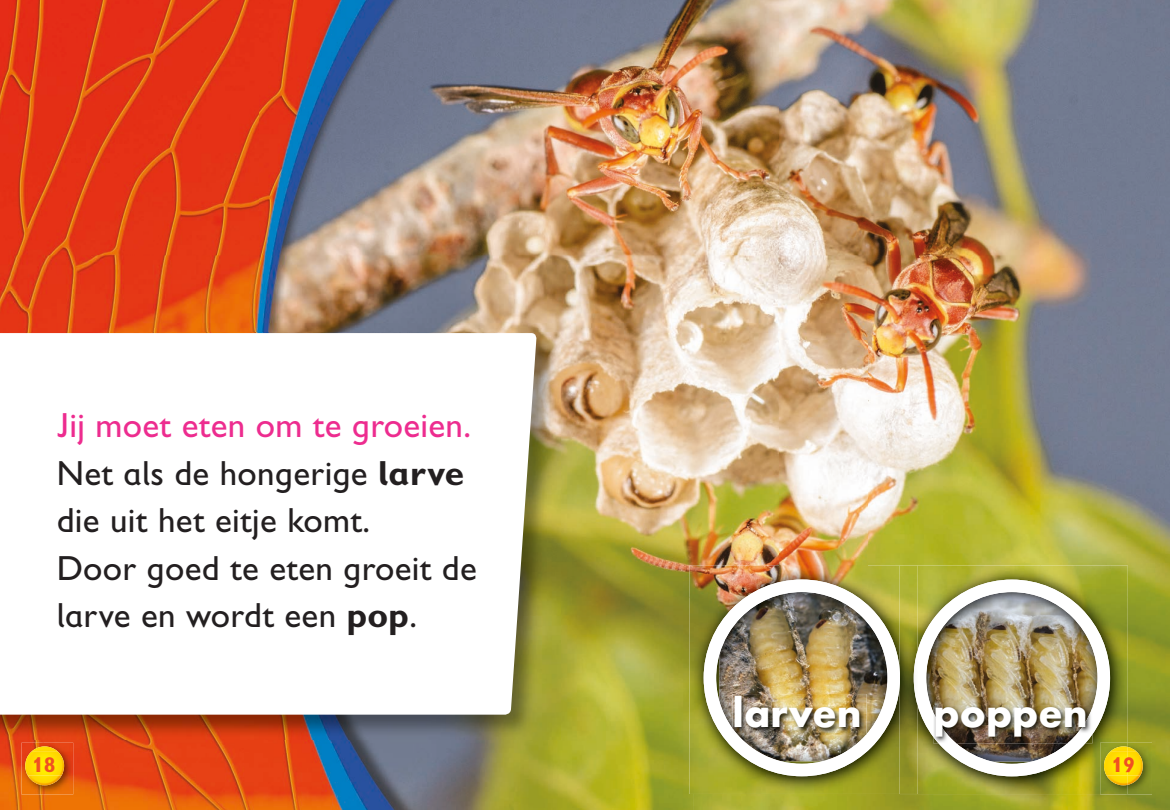
<style>
.page{position:relative;width:1170px;height:810px;background:#fff}
.page>*{position:absolute;margin:0;border:0;box-sizing:border-box;transform-origin:0 0}
.t1{font:700 37.5px "Futura";color:#fff}
.t2{font:35px/47.5px "Gill Sans Infant Std";letter-spacing:.01em;color:#231f20}
.t3{font:700 21.38px "Gill Sans Infant Std";color:#f05022}
.s1{color:#ed2c8f}
.s2{font-weight:700}
</style>
<div class="page">
<img style="left:0;top:0;width:1040px;height:255px">
<img style="left:1040px;top:0;width:130px;height:597px">
<img style="left:0;top:255px;width:867px;height:86px">
<img style="left:867px;top:255px;width:174px;height:310px">
<img style="left:0;top:739px;width:43px;height:71px">
<img style="left:561px;top:341px;width:219px;height:256px">
<img style="left:780px;top:341px;width:87px;height:224px">
<img style="left:520px;top:597px;width:173px;height:213px">
<img style="left:1127px;top:597px;width:43px;height:213px">
<img style="left:43px;top:739px;width:477px;height:71px">
<img style="left:693px;top:794px;width:434px;height:16px">
<img style="left:0;top:332px;width:561px;height:407px">
<svg style="left:0;top:333px;width:537px;height:382px"></svg>
<img style="left:918px;top:565px;width:210px;height:229px">
<img style="left:690px;top:565px;width:210px;height:229px">
<img style="left:900px;top:565px;width:18px;height:229px">
<img style="left:914px;top:650px;width:4px;height:56px">
<img style="left:704px;top:580px;width:196px;height:196px">
<img style="left:732px;top:694px;width:135px;height:34px">
<img style="left:732px;top:728px;width:135px;height:7px">
<img style="left:1128px;top:743px;width:24px;height:51px">
<img style="left:1100px;top:743px;width:28px;height:51px">
<svg style="left:1128px;top:747px;width:9px;height:5px"></svg>
<img style="left:1110px;top:746px;width:18px;height:6px">
<svg style="left:1128px;top:776px;width:6px;height:9px"></svg>
<img style="left:1107px;top:776px;width:21px;height:9px">
<img style="left:1128px;top:752px;width:15px;height:24px">
<img style="left:918px;top:580px;width:192px;height:196px">
<img style="left:21px;top:743px;width:52px;height:51px">
<img style="left:31px;top:746px;width:27px;height:6px">
<svg style="left:28px;top:776px;width:5px;height:5px"></svg>
<svg style="left:25px;top:752px;width:6px;height:12px"></svg>
<p class="t2" style="left:57px;top:401px;width:422px"><span class="s1">Jij moet eten om te groeien.<br></span>Net als de hongerige <span class="s2">larve </span>die uit het eitje komt.<br>Door goed te eten groeit de larve en wordt een <span class="s2">pop</span>.</p>
<p class="t1" style="left:733px;top:686px;width:131px">larven</p>
<p class="t1" style="left:933px;top:686px;width:156px">poppen</p>
<p class="t3" style="left:32px;top:752px;width:25px">18</p>
<p class="t3" style="left:1111px;top:752px;width:25px">19</p>
</div>
